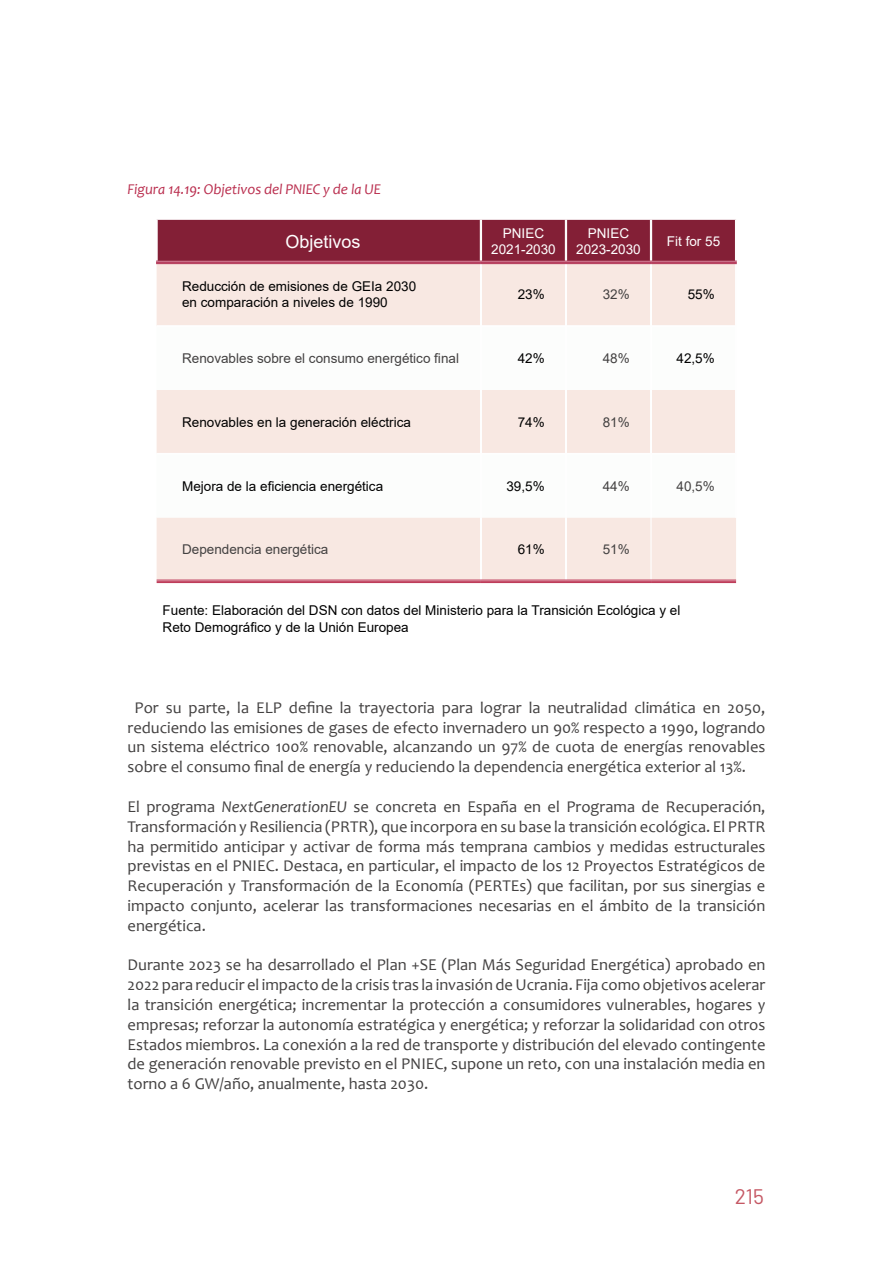
<style>
.page{position:relative;width:893px;height:1263px;background:#fff}
.page>*{position:absolute;margin:0;border:0;box-sizing:border-box;transform-origin:0 0}
.t1{font:21px "Barlow";color:#c55864}
.t2{font:18px "Arial";color:#fff}
.t3{font:16.5px/19.8px "Candara";color:#434141;text-align:justify}
.Figura{font:italic 15px "Candara";letter-spacing:-.005em;color:#ba2f4f}
.t4{font:13.5px "Arial";color:#000}
.t5{font:13.5px "Arial";color:#434141}
.t6{font:13.5px "Arial";color:#fff}
.s1{font-style:italic}
</style>
<div class="page">
<div style="left:158px;top:220px;width:577px;height:41px;background:#831f36"></div>
<div style="left:157px;top:264px;width:579px;height:316px;background:#f8e8e2"></div>
<svg style="left:157px;top:327px;width:578px;height:190px"></svg>
<hr style="left:480px;top:264px;width:1px;height:62px;background:#fff">
<hr style="left:481px;top:264px;width:1px;height:62px;background:#fff">
<hr style="left:480px;top:326px;width:1px;height:64px;background:#fff">
<hr style="left:481px;top:326px;width:1px;height:64px;background:#fff">
<hr style="left:565px;top:264px;width:1px;height:62px;background:#fff">
<hr style="left:566px;top:264px;width:1px;height:62px;background:#fff">
<hr style="left:650px;top:264px;width:1px;height:62px;background:#fff">
<hr style="left:651px;top:264px;width:1px;height:62px;background:#fff">
<hr style="left:735px;top:264px;width:1px;height:62px;background:#fff">
<hr style="left:565px;top:326px;width:1px;height:64px;background:#fff">
<hr style="left:566px;top:326px;width:1px;height:64px;background:#fff">
<hr style="left:650px;top:326px;width:1px;height:64px;background:#fff">
<hr style="left:651px;top:326px;width:1px;height:64px;background:#fff">
<hr style="left:735px;top:326px;width:1px;height:64px;background:#fff">
<hr style="left:480px;top:390px;width:1px;height:63px;background:#fff">
<hr style="left:481px;top:390px;width:1px;height:63px;background:#fff">
<hr style="left:565px;top:390px;width:1px;height:63px;background:#fff">
<hr style="left:566px;top:390px;width:1px;height:63px;background:#fff">
<hr style="left:650px;top:390px;width:1px;height:63px;background:#fff">
<hr style="left:651px;top:390px;width:1px;height:63px;background:#fff">
<hr style="left:735px;top:390px;width:1px;height:64px;background:#fff">
<hr style="left:480px;top:454px;width:1px;height:63px;background:#fff">
<hr style="left:481px;top:454px;width:1px;height:63px;background:#fff">
<hr style="left:565px;top:454px;width:1px;height:63px;background:#fff">
<hr style="left:566px;top:454px;width:1px;height:63px;background:#fff">
<hr style="left:650px;top:454px;width:1px;height:63px;background:#fff">
<hr style="left:651px;top:454px;width:1px;height:63px;background:#fff">
<hr style="left:735px;top:454px;width:1px;height:63px;background:#fff">
<hr style="left:480px;top:517px;width:1px;height:63px;background:#fff">
<hr style="left:481px;top:517px;width:1px;height:63px;background:#fff">
<hr style="left:565px;top:517px;width:1px;height:63px;background:#fff">
<hr style="left:566px;top:517px;width:1px;height:63px;background:#fff">
<hr style="left:157px;top:326px;width:324px;height:1px;background:#fff">
<hr style="left:481px;top:326px;width:85px;height:1px;background:#fff">
<hr style="left:566px;top:326px;width:85px;height:1px;background:#fff">
<hr style="left:651px;top:326px;width:84px;height:1px;background:#fff">
<hr style="left:157px;top:453px;width:324px;height:1px;background:#fff">
<hr style="left:157px;top:454px;width:324px;height:1px;background:#fff">
<hr style="left:481px;top:453px;width:85px;height:1px;background:#fff">
<hr style="left:481px;top:454px;width:85px;height:1px;background:#fff">
<hr style="left:566px;top:453px;width:85px;height:1px;background:#fff">
<hr style="left:566px;top:454px;width:85px;height:1px;background:#fff">
<hr style="left:651px;top:453px;width:84px;height:1px;background:#fff">
<hr style="left:651px;top:454px;width:84px;height:1px;background:#fff">
<hr style="left:480px;top:220px;width:1px;height:41px;background:#fff">
<hr style="left:481px;top:220px;width:1px;height:41px;background:#fff">
<hr style="left:565px;top:220px;width:1px;height:41px;background:#fff">
<hr style="left:566px;top:220px;width:1px;height:41px;background:#fff">
<hr style="left:650px;top:220px;width:1px;height:41px;background:#fff">
<hr style="left:651px;top:220px;width:1px;height:41px;background:#fff">
<hr style="left:156px;top:261px;width:325px;height:1px;background:#af2a4d">
<hr style="left:156px;top:262px;width:325px;height:1px;background:#af2a4d">
<hr style="left:156px;top:263px;width:325px;height:1px;background:#af2a4d">
<hr style="left:481px;top:261px;width:85px;height:1px;background:#af2a4d">
<hr style="left:481px;top:262px;width:85px;height:1px;background:#af2a4d">
<hr style="left:481px;top:263px;width:85px;height:1px;background:#af2a4d">
<hr style="left:566px;top:261px;width:85px;height:1px;background:#af2a4d">
<hr style="left:566px;top:262px;width:85px;height:1px;background:#af2a4d">
<hr style="left:566px;top:263px;width:85px;height:1px;background:#af2a4d">
<hr style="left:651px;top:261px;width:86px;height:1px;background:#af2a4d">
<hr style="left:651px;top:262px;width:86px;height:1px;background:#af2a4d">
<hr style="left:651px;top:263px;width:86px;height:1px;background:#af2a4d">
<hr style="left:650px;top:517px;width:2px;height:63px;background:#fff">
<hr style="left:157px;top:580px;width:324px;height:1px;background:#ba2f4f">
<hr style="left:157px;top:581px;width:324px;height:1px;background:#ba2f4f">
<hr style="left:157px;top:582px;width:324px;height:1px;background:#ba2f4f">
<hr style="left:481px;top:580px;width:85px;height:1px;background:#ba2f4f">
<hr style="left:481px;top:581px;width:85px;height:1px;background:#ba2f4f">
<hr style="left:481px;top:582px;width:85px;height:1px;background:#ba2f4f">
<hr style="left:566px;top:580px;width:85px;height:1px;background:#ba2f4f">
<hr style="left:566px;top:581px;width:85px;height:1px;background:#ba2f4f">
<hr style="left:566px;top:582px;width:85px;height:1px;background:#ba2f4f">
<hr style="left:651px;top:580px;width:85px;height:1px;background:#ba2f4f">
<hr style="left:651px;top:581px;width:85px;height:1px;background:#ba2f4f">
<hr style="left:651px;top:582px;width:85px;height:1px;background:#ba2f4f">
<p class="Figura" style="left:128px;top:180px;width:255px">Figura 14.19: Objetivos del PNIEC y de la UE</p>
<p class="t2" style="left:285px;top:229px;width:77px">Objetivos</p>
<p class="t4" style="left:182px;top:277px;width:236px">Reducción de emisiones de GEIa 2030</p>
<p class="t4" style="left:182px;top:293px;width:207px">en comparación a niveles de 1990</p>
<p class="t6" style="left:503px;top:224px;width:43px">PNIEC</p>
<p class="t6" style="left:491px;top:240px;width:66px">2021-2030</p>
<p class="t6" style="left:588px;top:224px;width:43px">PNIEC</p>
<p class="t6" style="left:576px;top:240px;width:66px">2023-2030</p>
<p class="t6" style="left:667px;top:232px;width:55px">Fit for 55</p>
<p class="t4" style="left:518px;top:285px;width:29px">23%</p>
<p class="t5" style="left:603px;top:285px;width:29px">32%</p>
<p class="t4" style="left:688px;top:285px;width:29px">55%</p>
<p class="t5" style="left:182px;top:349px;width:278px">Renovables sobre el consumo energético final</p>
<p class="t4" style="left:518px;top:349px;width:29px">42%</p>
<p class="t5" style="left:603px;top:349px;width:29px">48%</p>
<p class="t4" style="left:676px;top:349px;width:40px">42,5%</p>
<p class="t4" style="left:182px;top:413px;width:230px">Renovables en la generación eléctrica</p>
<p class="t4" style="left:518px;top:413px;width:29px">74%</p>
<p class="t5" style="left:603px;top:413px;width:29px">81%</p>
<p class="t4" style="left:182px;top:476px;width:203px">Mejora de la eficiencia energética</p>
<p class="t4" style="left:506px;top:476px;width:40px">39,5%</p>
<p class="t5" style="left:603px;top:476px;width:29px">44%</p>
<p class="t5" style="left:676px;top:476px;width:40px">40,5%</p>
<p class="t5" style="left:182px;top:540px;width:148px">Dependencia energética</p>
<p class="t4" style="left:518px;top:540px;width:29px">61%</p>
<p class="t5" style="left:603px;top:540px;width:29px">51%</p>
<p class="t4" style="left:163px;top:601px;width:519px">Fuente: Elaboración del DSN con datos del Ministerio para la Transición Ecológica y el</p>
<p class="t4" style="left:163px;top:618px;width:248px">Reto Demográfico y de la Unión Europea</p>
<p class="t3" style="left:128px;top:697px;width:639px;text-indent:7px">Por su parte, la ELP define la trayectoria para lograr la neutralidad climática en 2050, reduciendo las emisiones de gases de efecto invernadero un 90% respecto a 1990, logrando un sistema eléctrico 100% renovable, alcanzando un 97% de cuota de energías renovables sobre el consumo final de energía y reduciendo la dependencia energética exterior al 13%.</p>
<p class="t3" style="left:128px;top:796px;width:639px">El programa <span class="s1">NextGenerationEU</span> se concreta en España en el Programa de Recuperación, Transformación y Resiliencia (PRTR), que incorpora en su base la transición ecológica. El PRTR ha permitido anticipar y activar de forma más temprana cambios y medidas estructurales previstas en el PNIEC. Destaca, en particular, el impacto de los 12 Proyectos Estratégicos de Recuperación y Transformación de la Economía (PERTEs) que facilitan, por sus sinergias e impacto conjunto, acelerar las transformaciones necesarias en el ámbito de la transición energética.</p>
<p class="t3" style="left:128px;top:955px;width:639px">Durante 2023 se ha desarrollado el Plan +SE (Plan Más Seguridad Energética) aprobado en 2022 para reducir el impacto de la crisis tras la invasión de Ucrania. Fija como objetivos acelerar la transición energética; incrementar la protección a consumidores vulnerables, hogares y empresas; reforzar la autonomía estratégica y energética; y reforzar la solidaridad con otros Estados miembros. La conexión a la red de transporte y distribución del elevado contingente de generación renovable previsto en el PNIEC, supone un reto, con una instalación media en torno a 6 GW/año, anualmente, hasta 2030.</p>
<p class="t1" style="left:735px;top:1183px;width:30px">215</p>
</div>
